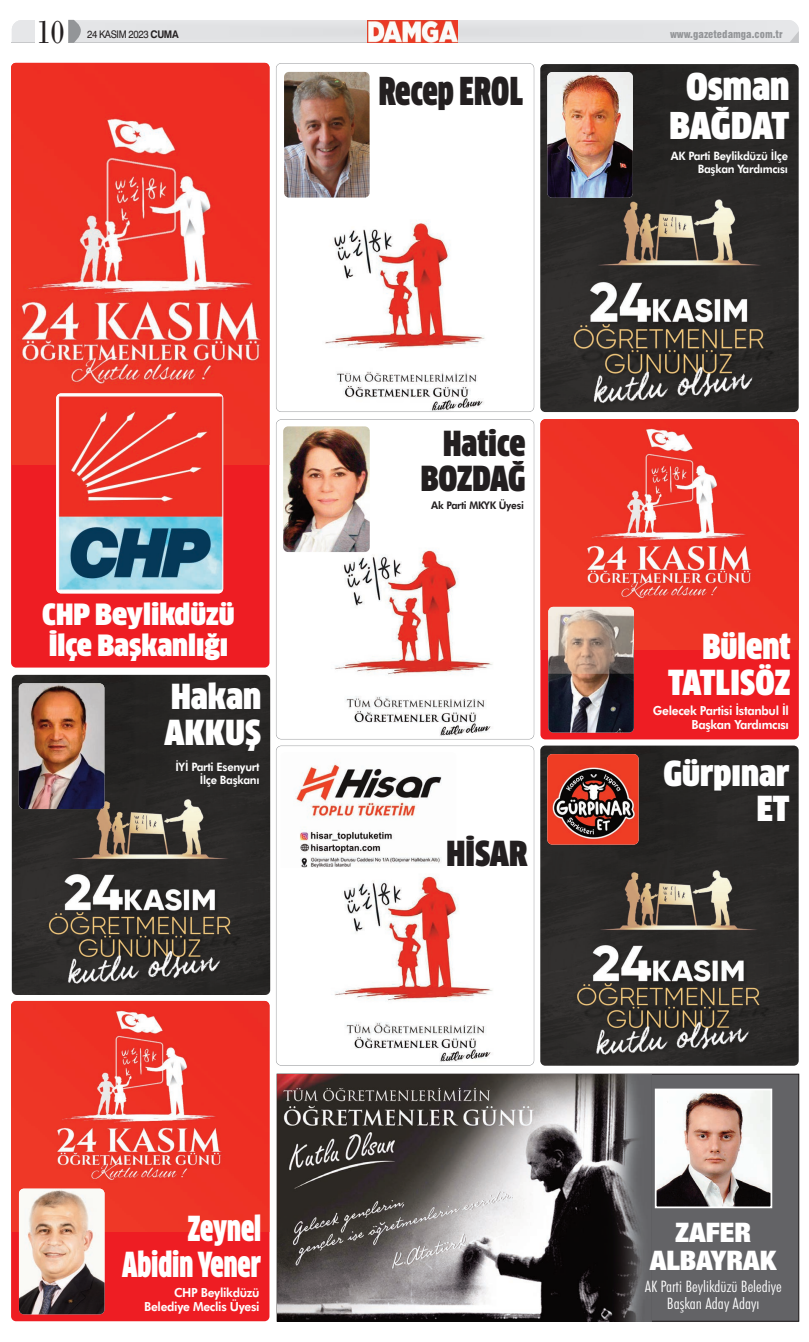
<style>
.page{position:relative;width:809px;height:1342px;background:#fff}
.page>*{position:absolute;margin:0;border:0;box-sizing:border-box;transform-origin:0 0}
.t1{font:900 condensed 37.54px "Clan Pro";color:#231f20;scale:.9 1}
.t2{font:900 condensed 36.05px/38.2px "Clan Pro";color:#fff;text-align:center;scale:1.12 1}
.t3{font:34.65px "Bodoni";color:#231f20;scale:.84 1}
.t4{font:900 condensed 33.69px/35.7px "Clan Pro";color:#fff;text-align:right;scale:1.12 1}
.t5{font:900 condensed 33.69px/35.7px "Clan Pro";color:#fff;text-align:right;scale:.86 1}
.t6{font:900 condensed 33.69px/35.7px "Clan Pro";color:#fff;text-align:right;scale:1.06 1}
.t7{font:900 condensed 33.69px/35.7px "Clan Pro";color:#231f20;text-align:right;scale:1.04 1}
.t8{font:900 condensed 33.69px "Clan Pro";color:#231f20;scale:1.08 1}
.t9{font:900 condensed 28.7px/30.4px "Clan Pro";color:#fff;scale:1.16 1}
.t10{font:900 condensed 26.95px/28.5px "Helvetica Neue LT Pro";color:#fff;text-align:center;scale:1.08 1}
.t11{font:300 condensed 15.84px/17.4px "Futura BT";color:#fff;text-align:center;scale:1.08 1}
.t12{font:800 12.51px/13.9px "Futura BT";letter-spacing:-.025em;color:#fff;text-align:right;scale:.95 1}
.t13{font:800 11.64px/12.9px "Futura BT";letter-spacing:-.025em;color:#fff;text-align:right;scale:.95 1}
.t14{font:800 10.59px "Futura BT";letter-spacing:-.025em;color:#231f20;scale:.95 1}
.t15{font:900 condensed 10.5px "Swiss 721 BT";letter-spacing:.005em;color:#939598}
.t16{font:10.5px "Swiss 721 BT";letter-spacing:-.04em;color:#231f20;scale:.92 1}
.s1{font-weight:700}
</style>
<div class="page">
<svg style="left:11px;top:19px;width:788px;height:24px;background:#e2e3e5"></svg>
<img style="left:367px;top:20px;width:91px;height:23px">
<div style="left:11px;top:1001px;width:258px;height:320px;background:#ee1d23;border-radius:5px"></div>
<img style="left:11px;top:1001px;width:258px;height:230px">
<img style="left:334px;top:876px;width:200px;height:189px">
<div style="left:276px;top:745px;width:258px;height:321px;border:1px solid #939598;border-radius:5px"></div>
<img style="left:540px;top:745px;width:258px;height:321px;border-radius:5px">
<img style="left:19px;top:1189px;width:85px;height:125px;border-radius:5px">
<img style="left:547px;top:754px;width:91px;height:90px;border-radius:5px">
<img style="left:295px;top:763px;width:147px;height:104px">
<img style="left:278px;top:549px;width:256px;height:190px">
<div style="left:276px;top:419px;width:258px;height:320px;border:1px solid #939598;border-radius:5px"></div>
<img style="left:12px;top:675px;width:258px;height:320px;border-radius:5px">
<img style="left:19px;top:683px;width:85px;height:126px;border-radius:5px">
<img style="left:283px;top:426px;width:87px;height:126px;border-radius:5px">
<div style="left:11px;top:63px;width:258px;height:604px;background:#ee1d23;border-radius:5px"></div>
<img style="left:11px;top:64px;width:258px;height:401px">
<img style="left:276px;top:186px;width:258px;height:226px">
<div style="left:276px;top:63px;width:258px;height:349px;border:1px solid #939598;border-radius:5px"></div>
<img style="left:540px;top:64px;width:258px;height:348px;border-radius:5px">
<img style="left:56px;top:393px;width:167px;height:200px">
<img style="left:547px;top:72px;width:86px;height:126px;border-radius:5px">
<img style="left:284px;top:72px;width:85px;height:126px;border-radius:5px">
<div style="left:540px;top:419px;width:258px;height:320px;background:#ee1d23;border-radius:5px"></div>
<img style="left:540px;top:419px;width:258px;height:231px">
<img style="left:548px;top:607px;width:86px;height:125px;border-radius:5px">
<div style="left:277px;top:1074px;width:521px;height:247px;background:#636366"></div>
<img style="left:277px;top:1074px;width:366px;height:247px">
<img style="left:657px;top:1091px;width:112px;height:114px">
<div style="left:654px;top:1088px;width:118px;height:120px;border:2px solid #fff"></div>
<h3 class="t3" style="left:37px;top:10px;width:35px">10</h3>
<p class="t16" style="left:87px;top:28px;width:101px">24 KASIM 2023 <span class="s1">CUMA</span></p>
<p class="t15" style="left:670px;top:28px;width:114px">www.gazetedamga.com.tr</p>
<h1 class="t1" style="left:378px;top:77px;width:162px">Recep ERol</h1>
<h3 class="t9" style="left:42px;top:601px;width:167px">CHP Beylikdüzü<br>İlçe Başkanlığı</h3>
<h3 class="t4" style="left:164px;top:681px;width:88px;text-align:left">Hakan akkuş</h3>
<p class="t13" style="left:175px;top:761px;width:90px">İYİ Parti Esenyurt<br>İlçe Başkanı</p>
<h3 class="t7" style="left:421px;top:427px;width:102px">Hatice<br>Bozdağ</h3>
<p class="t14" style="left:431px;top:499px;width:99px">Ak Parti MKYK Üyesi</p>
<h3 class="t8" style="left:446px;top:840px;width:76px">HİsaR</h3>
<h2 class="t2" style="left:669px;top:70px;width:109px">osman<br>BağdaT</h2>
<p class="t13" style="left:670px;top:149px;width:125px">AK Parti Beylikdüzü İlçe<br>Başkan Yardımcısı</p>
<h3 class="t6" style="left:668px;top:631px;width:117px">Bülent<br>TaTlısöz</h3>
<p class="t12" style="left:653px;top:703px;width:145px">Gelecek Partisi İstanbul İl<br>Başkan Yardımcısı</p>
<h3 class="t4" style="left:663px;top:757px;width:114px">Gürpınar<br>ET</h3>
<h3 class="t5" style="left:122px;top:1213px;width:163px">zeynel abidin Yener</h3>
<p class="t12" style="left:144px;top:1285px;width:123px">CHP Beylikdüzü<br>Belediye Meclis Üyesi</p>
<h3 class="t10" style="left:649px;top:1220px;width:119px">ZAFER<br>ALBAYRAK</h3>
<p class="t11" style="left:644px;top:1278px;width:128px">AK Parti Beylikdüzü Belediye<br>Başkan Aday Adayı</p>
</div>
